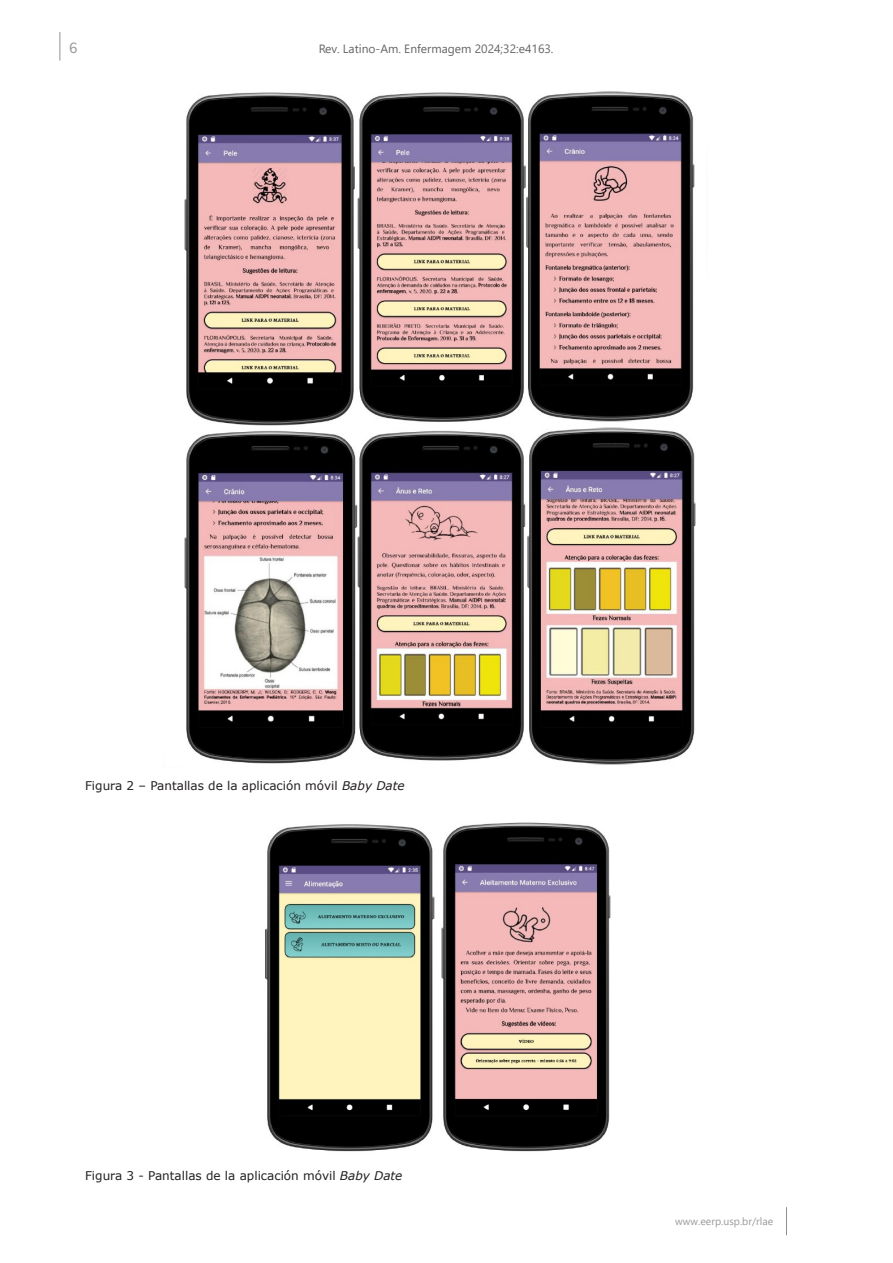
<style>
.page{position:relative;width:893px;height:1263px;background:#fff}
.page>*{position:absolute;margin:0;border:0;box-sizing:border-box;transform-origin:0 0}
.t1{font:13.5px "Geneva";color:#6c6d70}
.Título_de_figura{font:12px "Verdana";color:#231f20}
.t2{font:12px "Segoe UI";color:#231f20}
.t3{font:10.5px "Segoe UI";color:#6c6d70}
.s1{font-style:italic}
</style>
<div class="page">
<svg style="left:786px;top:1207px;width:1px;height:28px"></svg>
<svg style="left:60px;top:32px;width:1px;height:29px"></svg>
<img style="left:184px;top:91px;width:512px;height:674px">
<img style="left:265px;top:822px;width:346px;height:330px">
<p class="t1" style="left:68px;top:40px;width:11px">6</p>
<p class="t2" style="left:318px;top:38px;width:237px">Rev. Latino-Am. Enfermagem 2024;32:e4163.</p>
<p class="Título_de_figura" style="left:85px;top:778px;width:321px">Figura 2 – Pantallas de la aplicación móvil <span class="s1">Baby Date</span></p>
<p class="Título_de_figura" style="left:85px;top:1168px;width:319px">Figura 3 - Pantallas de la aplicación móvil <span class="s1">Baby Date</span></p>
<p class="t3" style="left:675px;top:1211px;width:99px">www.eerp.usp.br/rlae</p>
</div>
